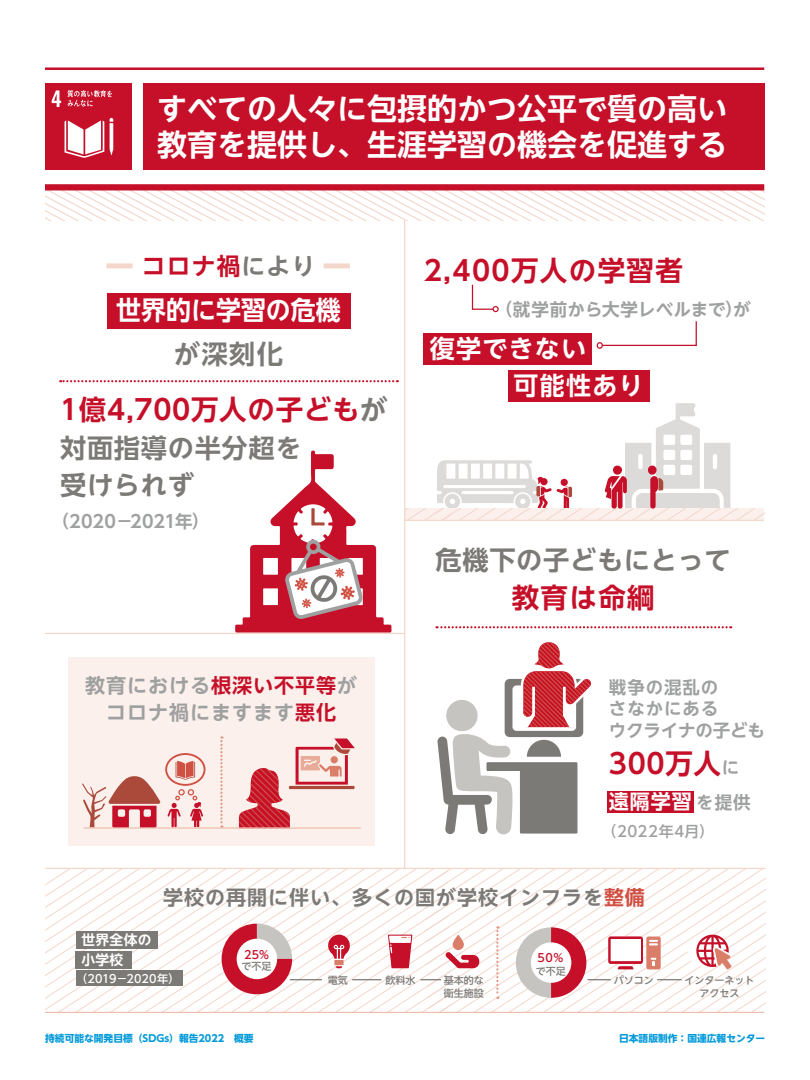
<style>
.page{position:relative;width:810px;height:1080px;background:#fff}
.page>*{position:absolute;margin:0;border:0;box-sizing:border-box;transform-origin:0 0}
.t1{font:700 30px/36px "UD Shin Go NT Pro De";color:#fff}
.t2{font:700 27.5px "UD Shin Go NT Pro De";letter-spacing:.025em;color:#c60f28}
.t3{font:700 27.5px "UD Shin Go NT Pro De";letter-spacing:.05em;color:#c60f28}
.t4{font:700 26.25px/37.5px "UD Shin Go NT Pro De";letter-spacing:.025em;color:#7c7a77}
.t5{font:700 26.25px "UD Shin Go NT Pro De";color:#fff;scale:.95 1}
.t6{font:700 25px "UD Shin Go NT Pro De";letter-spacing:.05em;color:#fff}
.t7{font:700 23.75px "UD Shin Go NT Pro De";letter-spacing:.05em;color:#c60f28}
.t8{font:700 20px/26.2px "UD Shin Go NT Pro De";letter-spacing:.05em;color:#9fa0a0;text-align:center}
.t9{font:700 20px "UD Shin Go NT Pro De";letter-spacing:.05em;color:#7c7a77}
.t10{font:700 20px "UD Shin Go NT Pro De";color:#fff}
.t11{font:700 17.5px/21.2px "UD Shin Go NT Pro De";letter-spacing:.05em;color:#9fa0a0}
.t12{font:700 17.5px "UD Shin Go NT Pro De";letter-spacing:.015em;color:#9fa0a0}
.t13{font:700 17.5px "UD Shin Go NT Pro De";letter-spacing:-.02em;color:#9fa0a0}
.t14{font:500 15px "UD Shin Go NT Pro";letter-spacing:.04em;color:#9fa0a0}
.t15{font:700 13.75px/20px "UD Shin Go NT Pro De";letter-spacing:.025em;color:#fff}
.t16{font:500 11.25px "UD Shin Go NT Pro";letter-spacing:.02em;color:#fff}
.t17{font:500 11.25px "UD Shin Go NT Pro";color:#c60f28}
.t18{font:500 10px/12.5px "UD Shin Go NT Pro";color:#7c7a77}
.t19{font:700 9.75px "UD Shin Go NT Pro";color:#0099d9}
.s1{color:#7c7a77}
.s2{color:#c60f28}
.s3{font-size:17.5px;color:#9fa0a0}
.s4{color:#d05043}
</style>
<div class="page">
<div style="left:68px;top:658px;width:306px;height:188px;background:#fbf0eb"></div>
<svg style="left:45px;top:190px;width:719px;height:30px"></svg>
<hr style="left:45px;top:868px;width:720px;height:1px;background:#f4d7cb">
<div style="left:45px;top:184px;width:719px;height:6px;background:#c60f28"></div>
<hr style="left:45px;top:67px;width:719px;height:3px;background:#c60f28">
<div style="left:143px;top:83px;width:621px;height:87px;background:#c60f28"></div>
<svg style="left:220px;top:736px;width:3px;height:91px"></svg>
<div style="left:165px;top:753px;width:41px;height:33px;border:2px solid #d05043;border-radius:50%"></div>
<svg style="left:167px;top:796px;width:14px;height:31px"></svg>
<div style="left:178px;top:789px;width:7px;height:6px;border:1px solid #d05043;border-radius:50%"></div>
<svg style="left:188px;top:789px;width:15px;height:38px"></svg>
<svg style="left:176px;top:761px;width:19px;height:19px"></svg>
<hr style="left:45px;top:1012px;width:719px;height:1px;background:#edbfaf">
<svg style="left:82px;top:776px;width:79px;height:51px"></svg>
<svg style="left:45px;top:869px;width:720px;height:143px"></svg>
<hr style="left:404px;top:520px;width:360px;height:1px;background:#f4d7cb">
<svg style="left:471px;top:284px;width:28px;height:28px"></svg>
<svg style="left:597px;top:321px;width:100px;height:27px"></svg>
<div style="left:597px;top:342px;width:6px;height:7px;border:1px solid #c60f28;border-radius:50%"></div>
<svg style="left:231px;top:67px;width:164px;height:945px"></svg>
<svg style="left:235px;top:450px;width:157px;height:183px"></svg>
<hr style="left:45px;top:633px;width:360px;height:1px;background:#f4d7cb">
<hr style="left:83px;top:827px;width:278px;height:2px;background:#edbfaf">
<div style="left:324px;top:263px;width:26px;height:5px;background:#f4d7cb"></div>
<svg style="left:437px;top:626px;width:294px;height:2px"></svg>
<hr style="left:404px;top:220px;width:1px;height:648px;background:#f4d7cb">
<div style="left:423px;top:333px;width:168px;height:32px;background:#c60f28"></div>
<div style="left:508px;top:370px;width:142px;height:31px;background:#c60f28"></div>
<svg style="left:405px;top:403px;width:359px;height:117px"></svg>
<div style="left:607px;top:791px;width:86px;height:22px;background:#c60f28"></div>
<svg style="left:437px;top:642px;width:154px;height:192px"></svg>
<div style="left:45px;top:83px;width:87px;height:87px;background:#c60f28"></div>
<svg style="left:52px;top:90px;width:9px;height:17px"></svg>
<svg style="left:65px;top:120px;width:39px;height:38px"></svg>
<svg style="left:110px;top:118px;width:3px;height:38px"></svg>
<svg style="left:67px;top:90px;width:45px;height:17px"></svg>
<div style="left:107px;top:293px;width:243px;height:35px;background:#c60f28"></div>
<div style="left:106px;top:263px;width:27px;height:5px;background:#f4d7cb"></div>
<svg style="left:60px;top:380px;width:338px;height:2px"></svg>
<div style="left:76px;top:971px;width:107px;height:15px;background:#7c7a77"></div>
<div style="left:76px;top:931px;width:82px;height:18px;background:#7c7a77"></div>
<div style="left:76px;top:951px;width:56px;height:18px;background:#7c7a77"></div>
<h1 class="t1" style="left:157px;top:89px;width:572px">すべての人々に包摂的かつ公平で質の高い教育を提供し、生涯学習の機会を促進する</h1>
<h3 class="t7" style="left:142px;top:247px;width:175px">コロナ禍<span class="s1">により</span></h3>
<h3 class="t5" style="left:116px;top:289px;width:238px">世界的に学習の危機</h3>
<h3 class="t4" style="left:174px;top:334px;width:110px">が深刻化</h3>
<h2 class="t2" style="left:60px;top:387px;width:329px">1億4,700万人の子ども<span class="s1">が</span></h2>
<h3 class="t4" style="left:60px;top:428px;width:243px">対面指導の半分超を受けられず</h3>
<h3 class="t13" style="left:60px;top:507px;width:142px">(2020－2021年)</h3>
<h3 class="t8" style="left:85px;top:672px;width:274px">教育における<span class="s2">根深い不平等</span>がコロナ禍にますます<span class="s2">悪化</span></h3>
<h2 class="t3" style="left:424px;top:248px;width:261px">2,400万人の学習者</h2>
<h3 class="t12" style="left:504px;top:295px;width:249px">(就学前から大学レベルまで)が</h3>
<h3 class="t6" style="left:430px;top:329px;width:158px">復学できない</h3>
<h3 class="t6" style="left:514px;top:365px;width:131px">可能性あり</h3>
<h3 class="t4" style="left:436px;top:541px;width:297px">危機下の子どもにとって</h3>
<h2 class="t2" style="left:512px;top:575px;width:144px">教育は命綱</h2>
<h3 class="t11" style="left:609px;top:676px;width:158px">戦争の混乱の<br>さなかにある<br>ウクライナの子ども</h3>
<h2 class="t2" style="left:609px;top:741px;width:132px">300万人<span class="s3">に</span></h2>
<h3 class="t10" style="left:609px;top:785px;width:143px">遠隔学習<span class="s3">を提供</span></h3>
<h3 class="t14" style="left:609px;top:819px;width:107px">(2022年4月）</h3>
<h3 class="t9" style="left:163px;top:881px;width:483px">学校の再開に伴い、多くの国が学校インフラを<span class="s4">整備</span></h3>
<h3 class="t15" style="left:81px;top:930px;width:72px">世界全体の小学校</h3>
<p class="t16" style="left:81px;top:969px;width:94px">(2019－2020年)</p>
<p class="t17" style="left:244px;top:945px;width:26px">25%</p>
<p class="t17" style="left:538px;top:948px;width:27px">50%</p>
<p class="t18" style="left:241px;top:960px;width:31px">で不足</p>
<p class="t18" style="left:536px;top:964px;width:31px">で不足</p>
<p class="t18" style="left:328px;top:974px;width:21px">電気</p>
<p class="t18" style="left:385px;top:974px;width:31px">飲料水</p>
<p class="t18" style="left:444px;top:974px;width:41px">基本的な衛生施設</p>
<p class="t18" style="left:614px;top:974px;width:41px">パソコン</p>
<p class="t18" style="left:685px;top:974px;width:71px;text-align:center">インターネットアクセス</p>
<p class="t19" style="left:45px;top:1030px;width:210px">持続可能な開発目標（SDGs）報告2022　概要</p>
<p class="t19" style="left:619px;top:1030px;width:148px">日本語版制作：国連広報センター</p>
</div>
